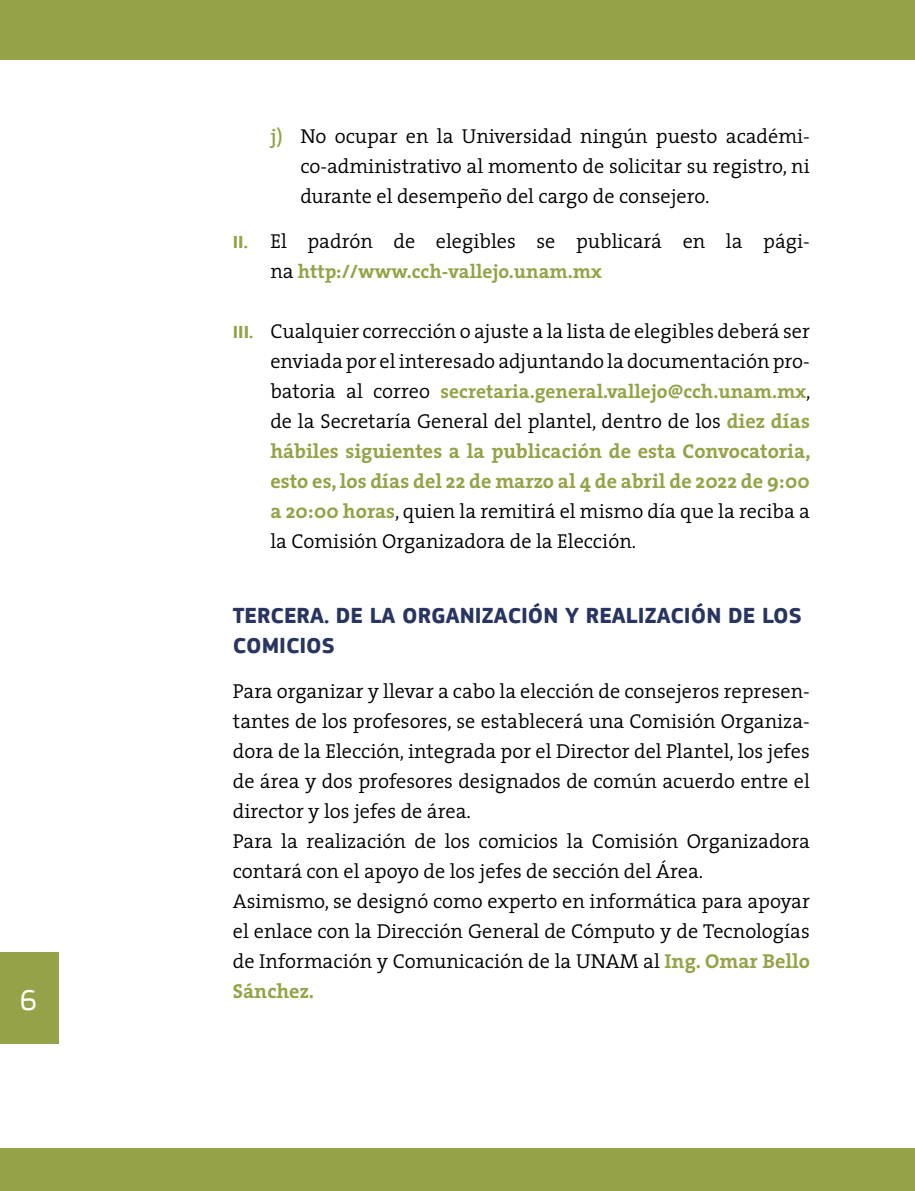
<style>
.page{position:relative;width:915px;height:1191px;background:#fff}
.page>*{position:absolute;margin:0;border:0;box-sizing:border-box;transform-origin:0 0}
.t1{font:30px "PF Square Sans Pro";color:#fff}
.t2{font:700 22.5px/30px "PF Square Sans Pro";color:#283560}
.t3{font:300 20.25px/30px "The Serif";color:#000;text-align:justify}
.t4{font:700 20.25px/30px "The Serif";color:#96a247;text-align:justify}
.t5{font:700 19.5px "The Serif";color:#96a247}
.s1{font-weight:600;color:#96a247}
.s2{font-family:"PF Square Sans Pro";font-weight:700;font-size:18px;color:#96a247}
.s3{font-weight:300;font-size:20.25px;color:#000}
.s4{font-weight:300;color:#000}
.s5{font-weight:700;color:#96a247}
</style>
<div class="page">
<div style="left:0;top:952px;width:58px;height:92px;background:#96a247"></div>
<div style="left:0;top:0;width:914px;height:60px;background:#96a247"></div>
<div style="left:0;top:1147px;width:914px;height:44px;background:#96a247"></div>
<h1 class="t1" style="left:20px;top:982px;width:18px">6</h1>
<p class="t3" style="left:300px;top:120px;width:511px;text-indent:-30px"><span class="s1">j)</span> No ocupar en la Universidad ningún puesto académi&shy;co-administrativo al momento de solicitar su registro, ni durante el desempeño del cargo de consejero.</p>
<p class="t3" style="left:233px;top:225px;width:578px"><span class="s2">II.</span> El padrón de elegibles se publicará en la pági-</p>
<p class="t5" style="left:270px;top:255px;width:333px"><span class="s3">na</span> http://www.cch-vallejo.unam.mx</p>
<p class="t3" style="left:233px;top:315px;width:578px;text-align:right"><span class="s2">III.</span> Cualquier corrección o ajuste a la lista de elegibles deberá ser enviada por el interesado adjuntando la documentación pro-</p>
<p class="t5" style="left:270px;top:375px;width:541px"><span class="s3">batoria al correo</span> secretaria.general.vallejo@cch.unam.mx<span class="s3">,</span></p>
<p class="t4" style="left:270px;top:405px;width:541px"><span class="s4">de la Secretaría General del plantel, dentro de los</span> diez días hábiles siguientes a la publicación de esta Convocatoria, esto es, los días del 22 de marzo al 4 de abril de 2022 de 9:00 a 20:00 horas<span class="s4">, quien la remitirá el mismo día que la reciba a la Comisión Organizadora de la Elección.</span></p>
<p class="t2" style="left:233px;top:601px;width:570px">TERCERA. DE LA ORGANIZACIÓN Y REALIZACIÓN DE LOS<br>COMICIOS</p>
<p class="t3" style="left:233px;top:675px;width:578px;text-align:left">Para organizar y llevar a cabo la elección de consejeros represen&shy;tantes de los profesores, se establecerá una Comisión Organiza&shy;dora de la Elección, integrada por el Director del Plantel, los jefes de área y dos profesores designados de común acuerdo entre el director y los jefes de área.<br>Para la realización de los comicios la Comisión Organizadora contará con el apoyo de los jefes de sección del Área.<br>Asimismo, se designó como experto en informática para apoyar el enlace con la Dirección General de Cómputo y de Tecnologías de Información y Comunicación de la UNAM al <span class="s5">Ing. Omar Bello Sánchez.</span></p>
</div>
